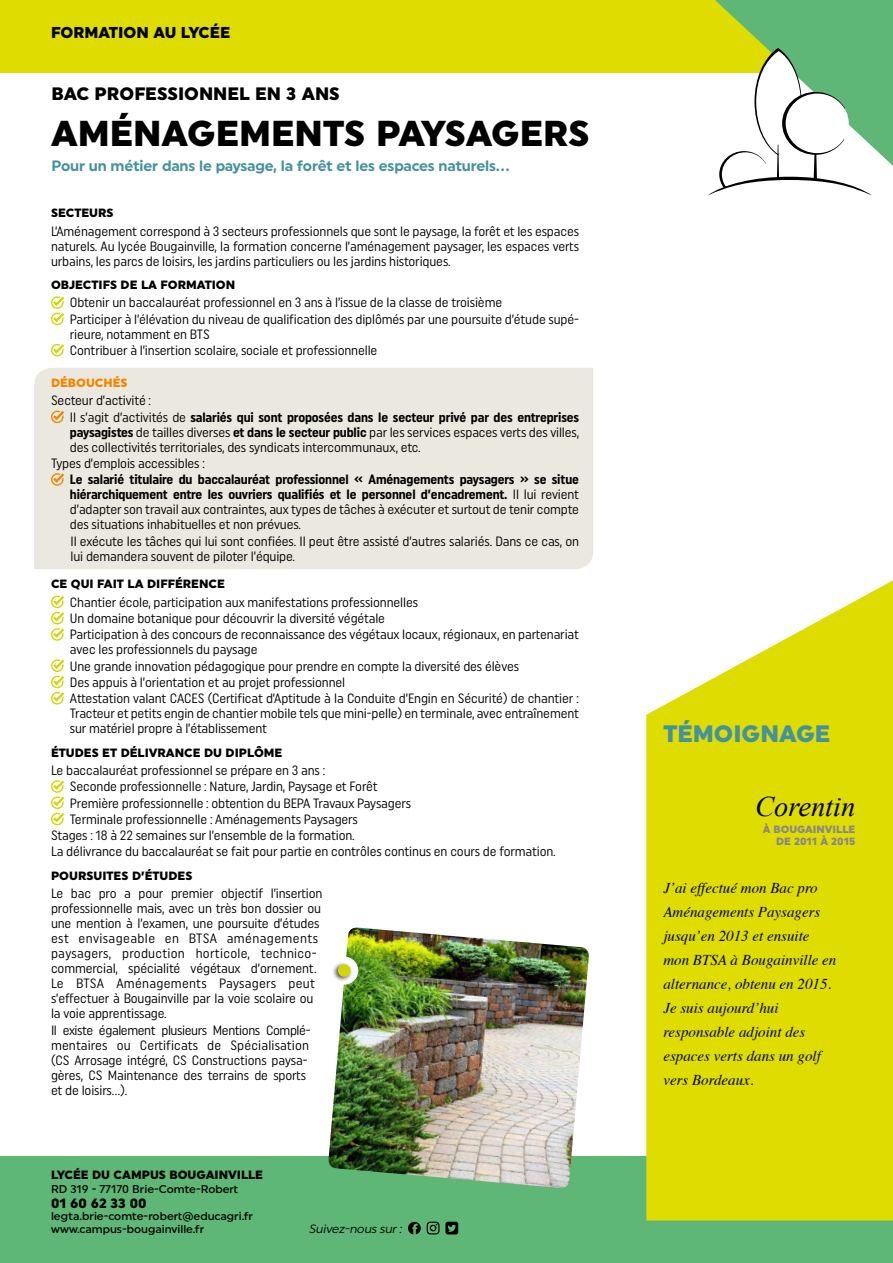
<style>
.page{position:relative;width:893px;height:1263px;background:#fff}
.page>*{position:absolute;margin:0;border:0;box-sizing:border-box;transform-origin:0 0}
.t1{font:900 36px "Uniform";color:#000}
.t2{font:italic 28.5px "Times New Roman";color:#000}
.t3{font:900 23.7px "Uniform";color:#44929f}
.t4{font:900 18px "Uniform";color:#000}
.t5{font:900 15.75px "Uniform";color:#000}
.t6{font:italic 15px/24px "Times";color:#000}
.t7{font:700 15px "Uniform";letter-spacing:-.01em;color:#44929f}
.t8{font:13.5px/15px "Uniform Condensed";letter-spacing:-.01em;color:#000}
.t9{font:700 13.5px/15px "Uniform Condensed";letter-spacing:-.01em;color:#000}
.t10{font:900 13.5px "Uniform";color:#000}
.t11{font:900 12px "Uniform";color:#000}
.t12{font:italic 12px "Uniform";color:#000}
.t13{font:900 12px "Uniform";color:#f18700}
.t14{font:500 11.25px/13.5px "Uniform";color:#000}
.t15{font:900 10.5px/12.6px "Uniform";color:#878787;text-align:right}
.s1{font-weight:400}
.s2{font-weight:700}
</style>
<div class="page">
<div style="left:0;top:1157px;width:893px;height:106px;background:#5eb776"></div>
<svg style="left:646px;top:580px;width:247px;height:640px;background:#e1e01f"></svg>
<div style="left:0;top:0;width:872px;height:72px;background:#dedc00"></div>
<svg style="left:408px;top:1221px;width:13px;height:13px"></svg>
<svg style="left:427px;top:1221px;width:12px;height:13px"></svg>
<svg style="left:445px;top:1222px;width:13px;height:12px"></svg>
<div style="left:34px;top:368px;width:559px;height:201px;background:#ebe9df"></div>
<svg style="left:51px;top:296px;width:13px;height:29px"></svg>
<svg style="left:51px;top:344px;width:13px;height:12px"></svg>
<svg style="left:51px;top:411px;width:13px;height:12px"></svg>
<svg style="left:51px;top:473px;width:13px;height:13px"></svg>
<svg style="left:51px;top:596px;width:13px;height:45px"></svg>
<svg style="left:51px;top:659px;width:13px;height:45px"></svg>
<svg style="left:51px;top:780px;width:13px;height:45px"></svg>
<img style="left:328px;top:927px;width:262px;height:261px">
<div style="left:332px;top:961px;width:21px;height:22px;background:#000;opacity:.75"></div>
<div style="left:338px;top:964px;width:12px;height:13px;background:#cfd600;border-radius:50%"></div>
<svg style="left:692px;top:0;width:201px;height:196px"></svg>
<p class="t5" style="left:51px;top:23px;width:181px">FORMATION AU LYCÉE</p>
<h3 class="t4" style="left:51px;top:83px;width:290px">BAC PROFESSIONNEL EN 3 ANS</h3>
<h1 class="t1" style="left:51px;top:112px;width:540px">AMÉNAGEMENTS PAYSAGERS</h1>
<p class="t7" style="left:51px;top:156px;width:460px">Pour un métier dans le paysage, la forêt et les espaces naturels…</p>
<p class="t11" style="left:51px;top:206px;width:64px">SECTEURS</p>
<p class="t8" style="left:51px;top:223px;width:530px;text-align:justify">L’Aménagement correspond à 3 secteurs professionnels que sont le paysage, la forêt et les espaces naturels. Au lycée Bougainville, la formation concerne l’aménagement paysager, les espaces verts urbains, les parcs de loisirs, les jardins particuliers ou les jardins historiques.</p>
<p class="t11" style="left:51px;top:278px;width:186px">OBJECTIFS DE LA FORMATION</p>
<p class="t8" style="left:70px;top:294px;width:511px;line-height:16.4px">Obtenir un baccalauréat professionnel en 3 ans à l’issue de la classe de troisième<br>Participer à l’élévation du niveau de qualification des diplômés par une poursuite d’étude supé-</p>
<p class="t8" style="left:70px;top:326px;width:309px;line-height:16.4px">rieure, notamment en BTS<br>Contribuer à l’insertion scolaire, sociale et professionnelle</p>
<p class="t13" style="left:51px;top:376px;width:78px">DÉBOUCHÉS</p>
<p class="t9" style="left:70px;top:392px;width:511px;line-height:16.4px;text-indent:-19px"><span class="s1">Secteur d’activité :<br>Il s’agit d’activités de</span> salariés qui sont proposées dans le secteur privé par des entreprises</p>
<p class="t8" style="left:70px;top:424px;width:511px"><span class="s2">paysagistes</span> de tailles diverses <span class="s2">et dans le secteur public</span> par les services espaces verts des villes, des collectivités territoriales, des syndicats intercommunaux, etc.</p>
<p class="t8" style="left:51px;top:455px;width:155px">Types d’emplois accessibles :</p>
<p class="t9" style="left:70px;top:472px;width:511px;text-align:justify">Le salarié titulaire du baccalauréat professionnel « Aménagements paysagers » se situe hiérarchiquement entre les ouvriers qualifiés et le personnel d’encadrement. <span class="s1">Il lui revient d’adapter son travail aux contraintes, aux types de tâches à exécuter et surtout de tenir compte des situations inhabituelles et non prévues.</span></p>
<p class="t8" style="left:71px;top:533px;width:510px">Il exécute les tâches qui lui sont confiées. Il peut être assisté d’autres salariés. Dans ce cas, on lui demandera souvent de piloter l’équipe.</p>
<p class="t11" style="left:51px;top:577px;width:175px">CE QUI FAIT LA DIFFÉRENCE</p>
<p class="t8" style="left:70px;top:593px;width:511px;line-height:16.4px">Chantier école, participation aux manifestations professionnelles<br>Un domaine botanique pour découvrir la diversité végétale<br>Participation à des concours de reconnaissance des végétaux locaux, régionaux, en partenariat</p>
<p class="t8" style="left:70px;top:641px;width:511px;line-height:16.4px">avec les professionnels du paysage<br>Une grande innovation pédagogique pour prendre en compte la diversité des élèves<br>Des appuis à l’orientation et au projet professionnel<br>Attestation valant CACES (Certificat d’Aptitude à la Conduite d’Engin en Sécurité) de chantier :</p>
<p class="t8" style="left:70px;top:706px;width:511px">Tracteur et petits engin de chantier mobile tels que mini-pelle) en terminale, avec entraînement sur matériel propre à l’établissement</p>
<p class="t11" style="left:51px;top:745px;width:233px">ÉTUDES ET DÉLIVRANCE DU DIPLÔME</p>
<p class="t8" style="left:51px;top:762px;width:276px">Le baccalauréat professionnel se prépare en 3 ans :</p>
<p class="t8" style="left:70px;top:779px;width:309px">Seconde professionnelle : Nature, Jardin, Paysage et Forêt</p>
<p class="t8" style="left:70px;top:795px;width:343px">Première professionnelle : obtention du BEPA Travaux Paysagers</p>
<p class="t8" style="left:70px;top:811px;width:289px">Terminale professionnelle : Aménagements Paysagers</p>
<p class="t8" style="left:51px;top:828px;width:305px">Stages : 18 à 22 semaines sur l’ensemble de la formation.</p>
<p class="t8" style="left:51px;top:844px;width:506px">La délivrance du baccalauréat se fait pour partie en contrôles continus en cours de formation.</p>
<p class="t11" style="left:51px;top:868px;width:143px">POURSUITES D’ÉTUDES</p>
<p class="t8" style="left:51px;top:886px;width:273px">Le bac pro a pour premier objectif l’insertion professionnelle mais, avec un très bon dossier ou une mention à l’examen, une poursuite d’études est envisageable en BTSA aménagements paysagers, production horticole, technico&shy;commercial, spécialité végétaux d’ornement.<br>Le BTSA Aménagements Paysagers peut s’effectuer à Bougainville par la voie scolaire ou la voie apprentissage.</p>
<p class="t8" style="left:51px;top:1022px;width:260px">Il existe également plusieurs Mentions Complé&shy;mentaires ou Certificats de Spécialisation (CS Arrosage intégré, CS Constructions paysa&shy;gères, CS Maintenance des terrains de sports et de loisirs…).</p>
<p class="t11" style="left:51px;top:1168px;width:214px">LYCÉE DU CAMPUS BOUGAINVILLE</p>
<p class="t14" style="left:51px;top:1182px;width:189px">RD 319 - 77170 Brie-Comte-Robert</p>
<p class="t10" style="left:51px;top:1195px;width:97px">01 60 62 33 00</p>
<p class="t14" style="left:51px;top:1209px;width:204px">legta.brie-comte-robert@educagri.fr www.campus-bougainville.fr</p>
<p class="t12" style="left:309px;top:1221px;width:97px">Suivez-nous sur:</p>
<h3 class="t3" style="left:663px;top:720px;width:169px">TÉMOIGNAGE</h3>
<h2 class="t2" style="left:755px;top:787px;width:102px">Corentin</h2>
<p class="t15" style="left:763px;top:822px;width:94px">À BOUGAINVILLE<br>DE 2011 À 2015</p>
<p class="t6" style="left:663px;top:875px;width:175px">J’ai effectué mon Bac pro<br>Aménagements Paysagers jusqu’en 2013 et ensuite mon BTSA à Bougainville en alternance, obtenu en 2015.<br>Je suis aujourd’hui responsable adjoint des espaces verts dans un golf vers Bordeaux.</p>
</div>
